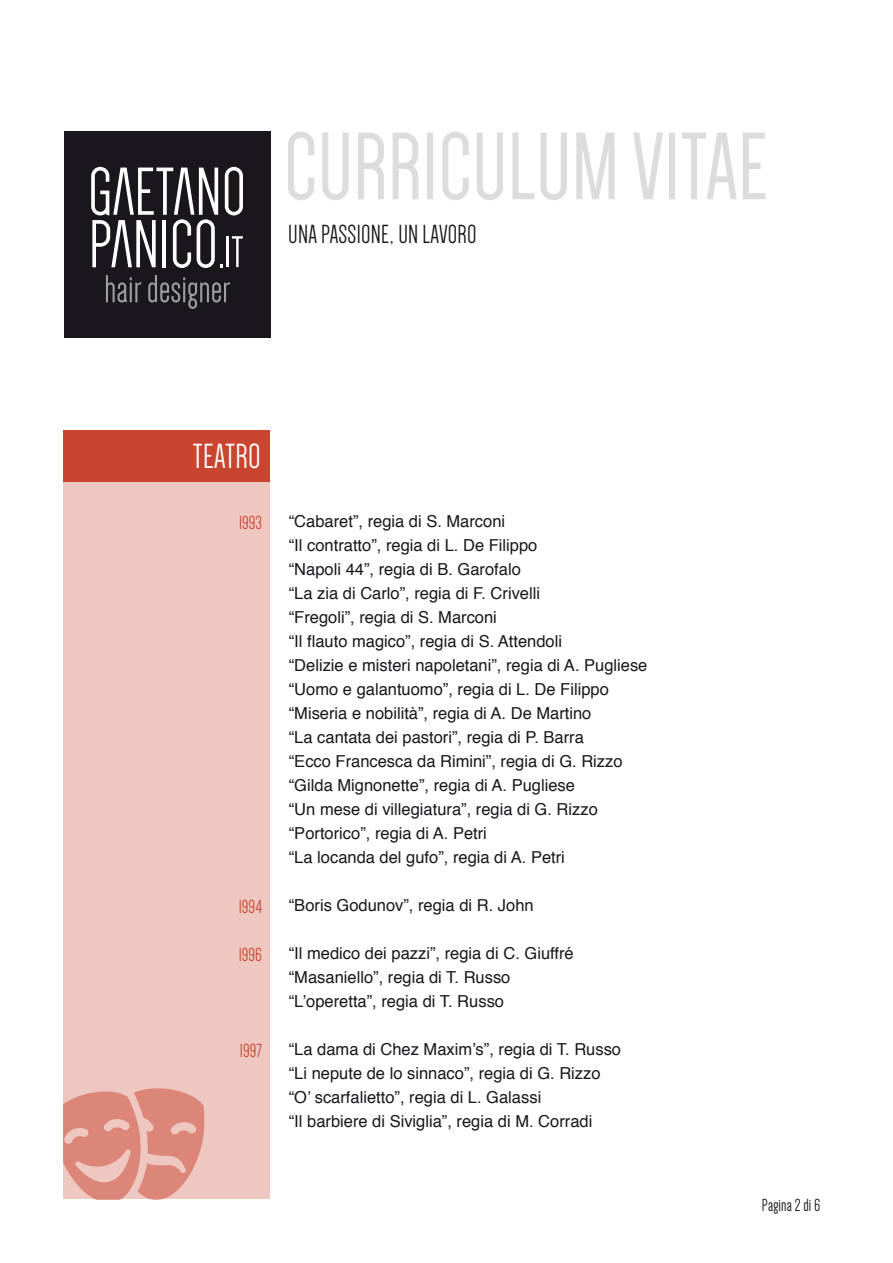
<style>
.page{position:relative;width:893px;height:1263px;background:#fff}
.page>*{position:absolute;margin:0;border:0;box-sizing:border-box;transform-origin:0 0}
.t1{font:36px "Dense";letter-spacing:.01em;color:#fff}
.t2{font:27px "Dense";letter-spacing:.01em;color:#1a171c}
.t3{font:19.5px "Dense";color:#c94530}
.t4{font:18px "Dense";letter-spacing:.01em;color:#1a171c}
.t5{font:16.5px/24px "Helvetica";color:#1a171c}
</style>
<div class="page">
<div style="left:63px;top:464px;width:206px;height:735px;background:#eec7c1"></div>
<div style="left:63px;top:430px;width:206px;height:52px;background:#c94530"></div>
<svg style="left:63px;top:1088px;width:141px;height:111px"></svg>
<div style="left:64px;top:131px;width:207px;height:207px;background:#1a171c"></div>
<svg style="left:106px;top:275px;width:35px;height:27px"></svg>
<svg style="left:148px;top:275px;width:82px;height:34px"></svg>
<svg style="left:91px;top:167px;width:152px;height:101px"></svg>
<svg style="left:288px;top:132px;width:27px;height:68px"></svg>
<svg style="left:322px;top:132px;width:27px;height:68px"></svg>
<svg style="left:358px;top:132px;width:26px;height:67px"></svg>
<svg style="left:392px;top:132px;width:27px;height:67px"></svg>
<div style="left:427px;top:133px;width:6px;height:66px;background:#dcdcdd"></div>
<svg style="left:442px;top:132px;width:27px;height:68px"></svg>
<svg style="left:476px;top:132px;width:27px;height:68px"></svg>
<svg style="left:512px;top:132px;width:55px;height:68px"></svg>
<svg style="left:576px;top:132px;width:39px;height:67px"></svg>
<svg style="left:633px;top:132px;width:30px;height:67px"></svg>
<div style="left:669px;top:133px;width:6px;height:66px;background:#dcdcdd"></div>
<svg style="left:682px;top:132px;width:83px;height:67px"></svg>
<h2 class="t2" style="left:288px;top:221px;width:190px">UNA PASSIONE, UN LAVORO</h2>
<h1 class="t1" style="left:193px;top:439px;width:70px">TEATRO</h1>
<p class="t3" style="left:239px;top:513px;width:25px">1993</p>
<p class="t3" style="left:239px;top:896px;width:25px">1994</p>
<p class="t3" style="left:239px;top:945px;width:25px">1996</p>
<p class="t3" style="left:240px;top:1041px;width:24px">1997</p>
<p class="t5" style="left:289px;top:511px;width:360px">“Cabaret”, regia di S. Marconi<br>“Il contratto”, regia di L. De Filippo<br>“Napoli 44”, regia di B. Garofalo<br>“La zia di Carlo”, regia di F. Crivelli<br>“Fregoli”, regia di S. Marconi<br>“Il flauto magico”, regia di S. Attendoli<br>“Delizie e misteri napoletani”, regia di A. Pugliese “Uomo e galantuomo”, regia di L. De Filippo “Miseria e nobilità”, regia di A. De Martino<br>“La cantata dei pastori”, regia di P. Barra<br>“Ecco Francesca da Rimini”, regia di G. Rizzo “Gilda Mignonette”, regia di A. Pugliese<br>“Un mese di villegiatura”, regia di G. Rizzo “Portorico”, regia di A. Petri<br>“La locanda del gufo”, regia di A. Petri</p>
<p class="t5" style="left:289px;top:895px;width:246px">“Boris Godunov”, regia di R. John</p>
<p class="t5" style="left:289px;top:943px;width:286px">“Il medico dei pazzi”, regia di C. Giuffré “Masaniello”, regia di T. Russo “L’operetta”, regia di T. Russo</p>
<p class="t5" style="left:289px;top:1039px;width:334px">“La dama di Chez Maxim’s”, regia di T. Russo “Li nepute de lo sinnaco”, regia di G. Rizzo “O’ scarfalietto”, regia di L. Galassi<br>“Il barbiere di Siviglia”, regia di M. Corradi</p>
<p class="t4" style="left:762px;top:1196px;width:60px">Pagina 2 di 6</p>
</div>
